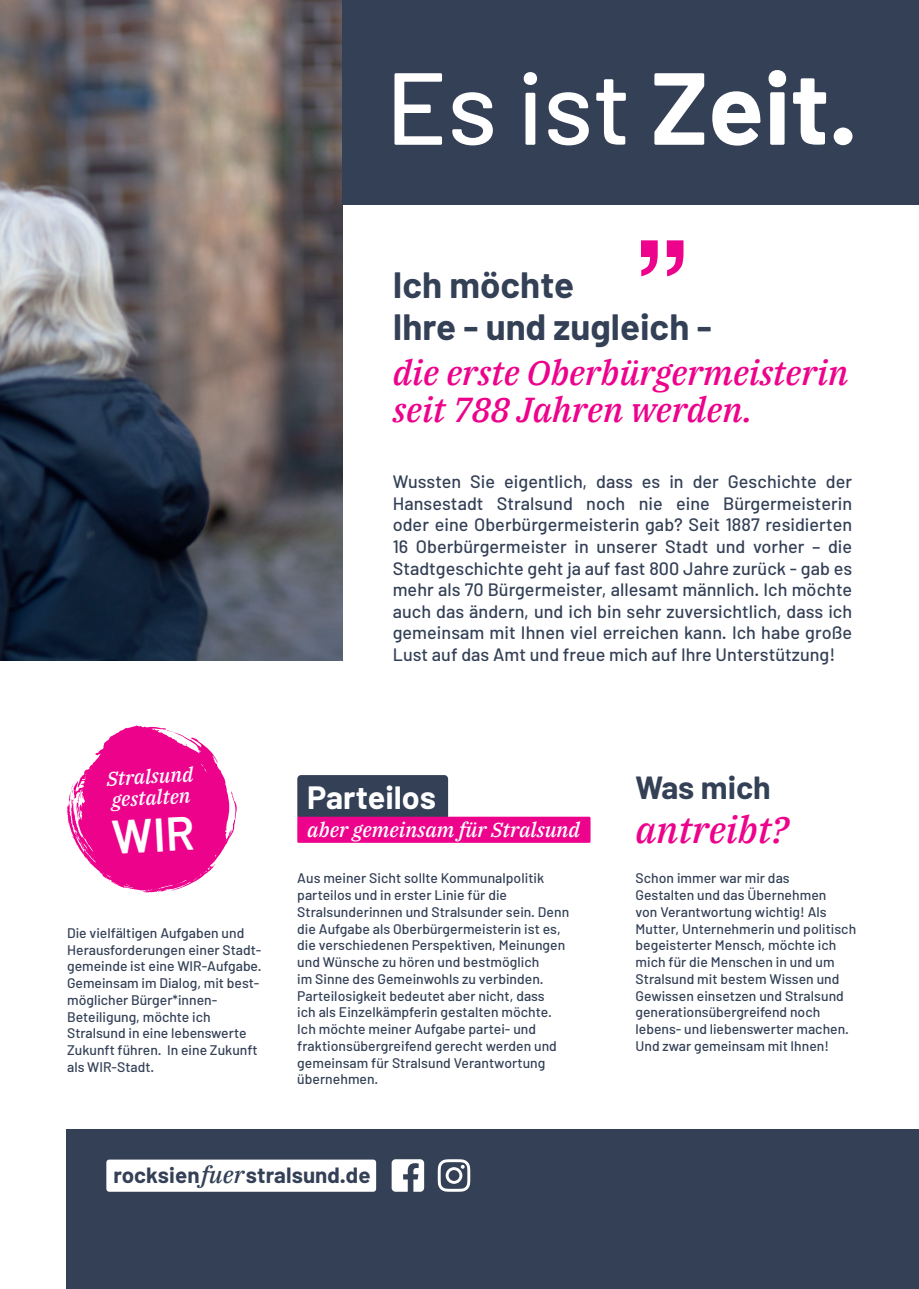
<style>
.page{position:relative;width:919px;height:1289px;background:#fff}
.page>*{position:absolute;margin:0;border:0;box-sizing:border-box;transform-origin:0 0}
.t1{font:500 102.15px "Barlow";color:#fff}
.t2{font:italic 500 37.35px "IBM Plex Serif";color:#ed028c}
.t3{font:700 36.6px/42.5px "Barlow";color:#334056}
.t4{font:italic 500 34.5px/37.3px "IBM Plex Serif";color:#ed028c}
.t5{font:700 32.25px "Barlow";color:#fff}
.t6{font:700 32.1px "Barlow";color:#334056}
.t7{font:700 22.05px "Barlow";letter-spacing:.005em;color:#334056}
.t8{font:italic 500 20.4px "IBM Plex Serif";color:#fff}
.t9{font:italic 500 19.95px/21.3px "IBM Plex Serif";color:#fff}
.t10{font:500 18px/21.6px "Barlow";letter-spacing:.005em;color:#334056;text-align:justify}
.t11{font:500 13.95px/16.8px "Barlow";letter-spacing:.005em;color:#334056}
.s1{font-weight:700}
.s2{font-family:"IBM Plex Serif";font-weight:500;font-style:italic;font-size:23.4px}
</style>
<div class="page">
<img style="left:0;top:0;width:342px;height:661px">
<div style="left:297px;top:775px;width:151px;height:44px;background:#334056;border-radius:4px"></div>
<div style="left:297px;top:816px;width:293px;height:26px;background:#ed028c"></div>
<div style="left:342px;top:0;width:576px;height:204px;background:#334056"></div>
<svg style="left:641px;top:240px;width:42px;height:36px"></svg>
<div style="left:67px;top:1129px;width:851px;height:159px;background:#334056"></div>
<svg style="left:391px;top:1159px;width:33px;height:32px"></svg>
<svg style="left:437px;top:1159px;width:33px;height:32px"></svg>
<div style="left:106px;top:1159px;width:270px;height:32px;background:#fff;border-radius:3px"></div>
<svg style="left:67px;top:725px;width:170px;height:167px"></svg>
<h1 class="t1" style="left:386px;top:45px;width:472px">Es ist <span class="s1">Zeit.</span></h1>
<h3 class="t3" style="left:392px;top:263px;width:320px">Ich möchte<br>Ihre - und zugleich -</h3>
<h3 class="t4" style="left:392px;top:351px;width:457px">die erste Oberbürgermeisterin seit 788 Jahren werden.</h3>
<p class="t10" style="left:392px;top:470px;width:461px">Wussten Sie eigentlich, dass es in der Geschichte der Hansestadt Stralsund noch nie eine Bürgermeisterin oder eine Oberbürgermeisterin gab? Seit 1887 residierten 16 Oberbürgermeister in unserer Stadt und vorher – die Stadtgeschichte geht ja auf fast 800 Jahre zurück - gab es mehr als 70 Bürgermeister, allesamt männlich. Ich möchte auch das ändern, und ich bin sehr zuversichtlich, dass ich gemeinsam mit Ihnen viel erreichen kann. Ich habe große Lust auf das Amt und freue mich auf Ihre Unterstützung!</p>
<h3 class="t9" style="left:106px;top:766px;width:88px;rotate:-3deg">Stralsund gestalten</h3>
<p class="t11" style="left:67px;top:924px;width:196px">Die vielfältigen Aufgaben und<br>Herausforderungen einer Stadt&shy;gemeinde ist eine WIR-Aufgabe.<br>Gemeinsam im Dialog, mit best&shy;möglicher Bürger*innen-<br>Beteiligung, möchte ich<br>Stralsund in eine lebenswerte<br>Zukunft führen. In eine Zukunft als WIR-Stadt.</p>
<h3 class="t5" style="left:307px;top:777px;width:130px">Parteilos</h3>
<h3 class="t6" style="left:635px;top:767px;width:137px">Was mich</h3>
<h2 class="t2" style="left:635px;top:800px;width:154px">antreibt?</h2>
<p class="t11" style="left:635px;top:869px;width:222px">Schon immer war mir das<br>Gestalten und das Übernehmen<br>von Verantwortung wichtig! Als<br>Mutter, Unternehmerin und politisch begeisterter Mensch, möchte ich mich für die Menschen in und um<br>Stralsund mit bestem Wissen und<br>Gewissen einsetzen und Stralsund generationsübergreifend noch lebens- und liebenswerter machen.<br>Und zwar gemeinsam mit Ihnen!</p>
<h3 class="t8" style="left:307px;top:813px;width:274px">aber gemeinsam für Stralsund</h3>
<p class="t11" style="left:297px;top:869px;width:273px">Aus meiner Sicht sollte Kommunalpolitik parteilos und in erster Linie für die Stralsunderinnen und Stralsunder sein. Denn die Aufgabe als Oberbürgermeisterin ist es, die verschiedenen Perspektiven, Meinungen und Wünsche zu hören und bestmöglich<br>im Sinne des Gemeinwohls zu verbinden.<br>Parteilosigkeit bedeutet aber nicht, dass<br>ich als Einzelkämpferin gestalten möchte.<br>Ich möchte meiner Aufgabe partei- und fraktionsübergreifend gerecht werden und gemeinsam für Stralsund Verantwortung übernehmen.</p>
<h3 class="t7" style="left:113px;top:1161px;width:259px">rocksien<span class="s2">fuer</span>stralsund.de</h3>
</div>
